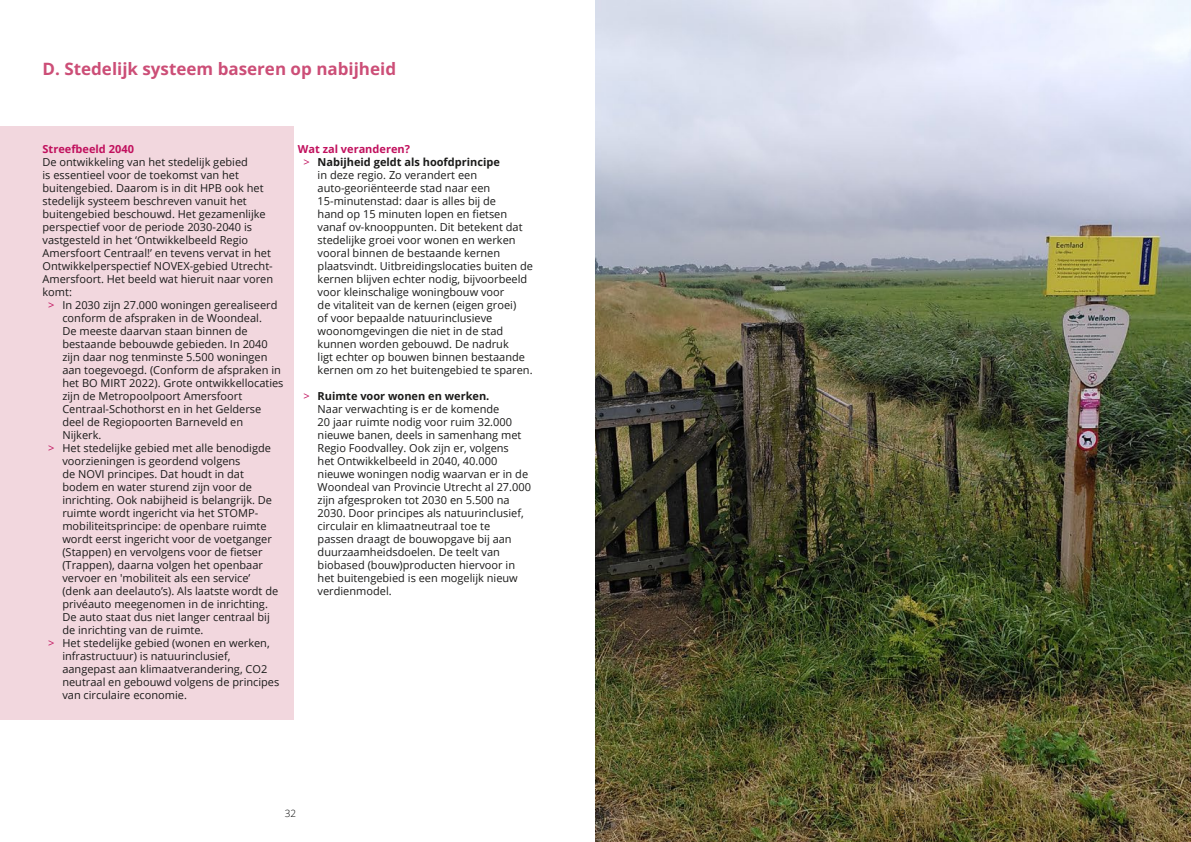
<style>
.page{position:relative;width:1191px;height:842px;background:#fff}
.page>*{position:absolute;margin:0;border:0;box-sizing:border-box;transform-origin:0 0}
.Kop_paragraaf{font:700 17px "Open Sans";color:#cc4e77}
.Opsomming_tekens{font:11px/13px "Open Sans";color:#1b1b1a}
.Platte_tekst{font:11px/13px "Open Sans";color:#1b1b1a}
.Tussenkop_1{font:700 11px "Open Sans";color:#c1105d}
.t1{font:300 10px "Open Sans";color:#000}
.s1{color:#c1105d}
.s2{font-weight:700}
</style>
<div class="page">
<div style="left:0;top:126px;width:294px;height:594px;background:#f2d7de"></div>
<img style="left:595px;top:0;width:596px;height:842px">
<h3 class="Kop_paragraaf" style="left:43px;top:57px;width:355px">D. Stedelijk systeem baseren op nabijheid</h3>
<h4 class="Tussenkop_1" style="left:43px;top:141px;width:93px">Streefbeeld 2040</h4>
<p class="Platte_tekst" style="left:43px;top:155px;width:232px">De ontwikkeling van het stedelijk gebied<br>is essentieel voor de toekomst van het buitengebied. Daarom is in dit HPB ook het stedelijk systeem beschreven vanuit het buitengebied beschouwd. Het gezamenlijke perspectief voor de periode 2030-2040 is vastgesteld in het ‘Ontwikkelbeeld Regio Amersfoort Centraal!’ en tevens vervat in het Ontwikkelperspectief NOVEX-gebied Utrecht-Amersfoort. Het beeld wat hieruit naar voren komt:</p>
<p class="Opsomming_tekens" style="left:62px;top:298px;width:223px;text-indent:-14px"><span class="s1">&gt;</span> In 2030 zijn 27.000 woningen gerealiseerd conform de afspraken in de Woondeal.<br>De meeste daarvan staan binnen de bestaande bebouwde gebieden. In 2040 zijn daar nog tenminste 5.500 woningen aan toegevoegd. (Conform de afspraken in het BO MIRT 2022). Grote ontwikkellocaties zijn de Metropoolpoort Amersfoort Centraal-Schothorst en in het Gelderse deel de Regiopoorten Barneveld en Nijkerk.</p>
<p class="Opsomming_tekens" style="left:62px;top:441px;width:217px;text-indent:-14px"><span class="s1">&gt;</span> Het stedelijke gebied met alle benodigde voorzieningen is geordend volgens<br>de NOVI principes. Dat houdt in dat bodem en water sturend zijn voor de inrichting. Ook nabijheid is belangrijk. De ruimte wordt ingericht via het STOMP&shy;mobiliteitsprincipe: de openbare ruimte wordt eerst ingericht voor de voetganger (Stappen) en vervolgens voor de fietser (Trappen), daarna volgen het openbaar vervoer en 'mobiliteit als een service’ (denk aan deelauto’s). Als laatste wordt de privéauto meegenomen in de inrichting.<br>De auto staat dus niet langer centraal bij de inrichting van de ruimte.</p>
<p class="Opsomming_tekens" style="left:62px;top:636px;width:218px;text-indent:-14px"><span class="s1">&gt;</span> Het stedelijke gebied (wonen en werken, infrastructuur) is natuurinclusief, aangepast aan klimaatverandering, CO2 neutraal en gebouwd volgens de principes van circulaire economie.</p>
<h4 class="Tussenkop_1" style="left:298px;top:141px;width:114px">Wat zal veranderen?</h4>
<p class="Opsomming_tekens" style="left:317px;top:155px;width:217px;text-indent:-14px"><span class="s1">&gt;</span> <span class="s2">Nabijheid geldt als hoofdprincipe<br></span>in deze regio. Zo verandert een auto-georiënteerde stad naar een 15-minutenstad: daar is alles bij de<br>hand op 15 minuten lopen en fietsen vanaf ov-knooppunten. Dit betekent dat stedelijke groei voor wonen en werken vooral binnen de bestaande kernen plaatsvindt. Uitbreidingslocaties buiten de kernen blijven echter nodig, bijvoorbeeld voor kleinschalige woningbouw voor<br>de vitaliteit van de kernen (eigen groei)<br>of voor bepaalde natuurinclusieve woonomgevingen die niet in de stad kunnen worden gebouwd. De nadruk<br>ligt echter op bouwen binnen bestaande kernen om zo het buitengebied te sparen.</p>
<p class="Opsomming_tekens" style="left:317px;top:389px;width:215px;text-indent:-14px"><span class="s1">&gt;</span> <span class="s2">Ruimte voor wonen en werken.<br></span>Naar verwachting is er de komende<br>20 jaar ruimte nodig voor ruim 32.000 nieuwe banen, deels in samenhang met Regio Foodvalley. Ook zijn er, volgens<br>het Ontwikkelbeeld in 2040, 40.000 nieuwe woningen nodig waarvan er in de Woondeal van Provincie Utrecht al 27.000 zijn afgesproken tot 2030 en 5.500 na 2030. Door principes als natuurinclusief, circulair en klimaatneutraal toe te<br>passen draagt de bouwopgave bij aan duurzaamheidsdoelen. De teelt van biobased (bouw)producten hiervoor in het buitengebied is een mogelijk nieuw verdienmodel.</p>
<p class="t1" style="left:285px;top:806px;width:13px">32</p>
<p class="t1" style="left:894px;top:806px;width:13px">33</p>
</div>
